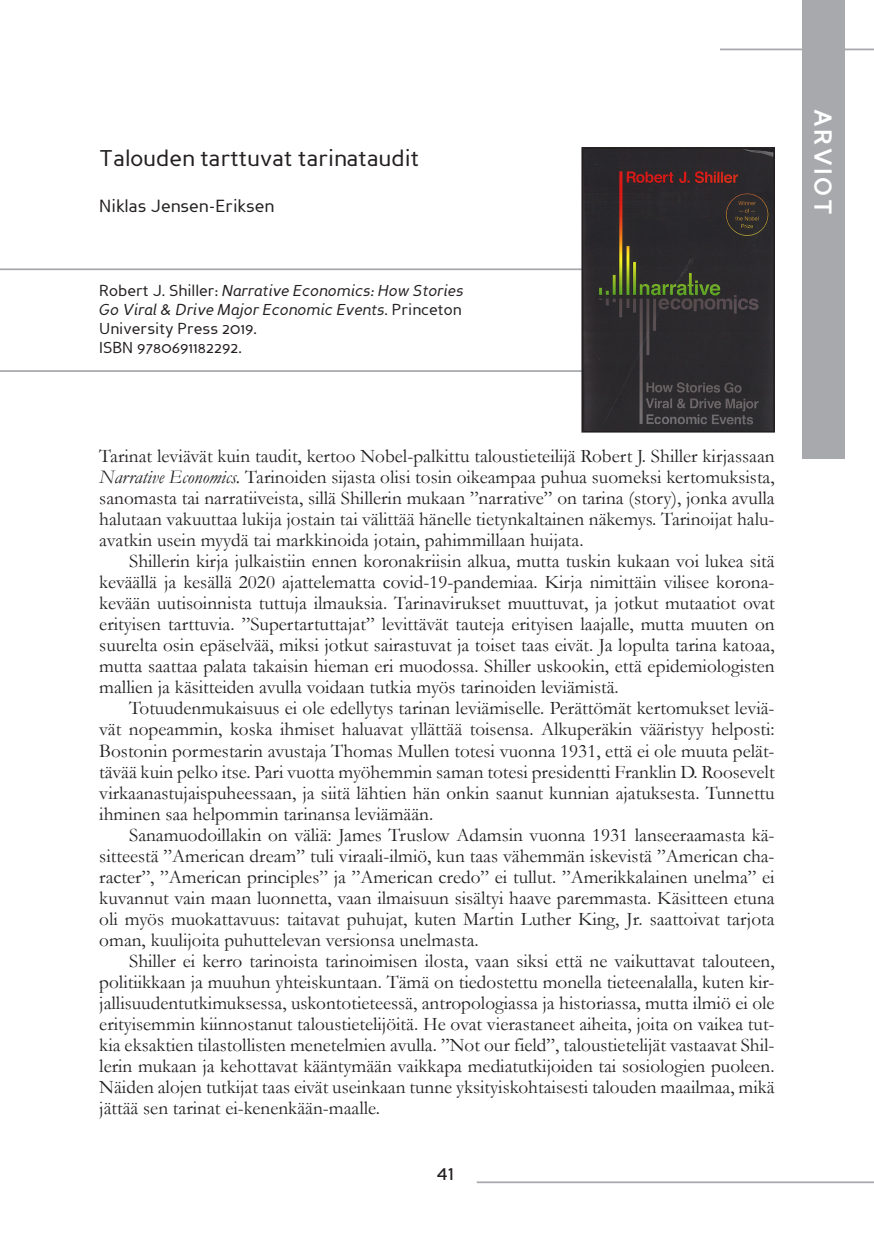
<style>
.page{position:relative;width:874px;height:1241px;background:#fff}
.page>*{position:absolute;margin:0;border:0;box-sizing:border-box;transform-origin:0 0}
.t1{font:700 24.5px "Perspective Sans";letter-spacing:.1em;color:#fff}
.Otsikko1{font:22.75px "Perspective Sans";color:#231f20}
.t2{font:21px "Perspective Sans";color:#231f20}
.Leipäteksti{font:19.25px/21px "Garamond";color:#231f20;text-align:justify}
.Leipäteksti_1{font:19.25px/21px "Garamond";color:#231f20;text-align:justify}
.Kirjoittaja{font:17.5px "Perspective Sans";color:#231f20}
.Taulukko{font:italic 15.75px/18.9px "Perspective Sans";color:#231f20}
.Taulukko-2{font:15.75px "Perspective Sans";color:#231f20}
.s1{font-style:normal}
.s2{font-style:italic}
</style>
<div class="page">
<hr style="left:719px;top:49px;width:154px;height:1px;background:#a8a9ad">
<div style="left:801px;top:0;width:42px;height:458px;background:#a8a9ad"></div>
<hr style="left:476px;top:1181px;width:397px;height:1px;background:#a8a9ad">
<svg style="left:0;top:268px;width:581px;height:104px"></svg>
<img style="left:584px;top:150px;width:187px;height:279px">
<div style="left:581px;top:147px;width:193px;height:285px;border:2px solid #231f20"></div>
<p class="Otsikko1" style="left:99px;top:145px;width:321px">Talouden tarttuvat tarinataudit</p>
<p class="Kirjoittaja" style="left:99px;top:196px;width:176px">Niklas Jensen-Eriksen</p>
<p class="Taulukko" style="left:99px;top:282px;width:365px"><span class="s1">Robert J. Shiller:</span> Narrative Economics: How Stories<br>Go Viral &amp; Drive Major Economic Events<span class="s1">. Princeton<br>University Press 2019.</span></p>
<p class="Taulukko-2" style="left:99px;top:338px;width:144px">ISBN 9780691182292.</p>
<p class="Leipäteksti_1" style="left:99px;top:445px;width:676px">Tarinat leviävät kuin taudit, kertoo Nobel-palkittu taloustieteilijä Robert J. Shiller kirjassaan <span class="s2">Narrative Economics.</span> Tarinoiden sijasta olisi tosin oikeampaa puhua suomeksi kertomuksista, sanomasta tai narratiiveista, sillä Shillerin mukaan ”narrative” on tarina (story), jonka avulla halutaan vakuuttaa lukija jostain tai välittää hänelle tietynkaltainen näkemys. Tarinoijat halu&shy;avatkin usein myydä tai markkinoida jotain, pahimmillaan huijata.</p>
<p class="Leipäteksti" style="left:99px;top:550px;width:676px;text-indent:30px">Shillerin kirja julkaistiin ennen koronakriisin alkua, mutta tuskin kukaan voi lukea sitä keväällä ja kesällä 2020 ajattelematta covid-19-pandemiaa. Kirja nimittäin vilisee korona&shy;kevään uutisoinnista tuttuja ilmauksia. Tarinavirukset muuttuvat, ja jotkut mutaatiot ovat erityisen tarttuvia. ”Supertartuttajat” levittävät tauteja erityisen laajalle, mutta muuten on suurelta osin epäselvää, miksi jotkut sairastuvat ja toiset taas eivät. Ja lopulta tarina katoaa, mutta saattaa palata takaisin hieman eri muodossa. Shiller uskookin, että epidemiologisten mallien ja käsitteiden avulla voidaan tutkia myös tarinoiden leviämistä.</p>
<p class="Leipäteksti" style="left:99px;top:697px;width:676px;text-indent:30px">Totuudenmukaisuus ei ole edellytys tarinan leviämiselle. Perättömät kertomukset leviä&shy;vät nopeammin, koska ihmiset haluavat yllättää toisensa. Alkuperäkin vääristyy helposti:<br>Bostonin pormestarin avustaja Thomas Mullen totesi vuonna 1931, että ei ole muuta pelät&shy;tävää kuin pelko itse. Pari vuotta myöhemmin saman totesi presidentti Franklin D. Roosevelt virkaanastujaispuheessaan, ja siitä lähtien hän onkin saanut kunnian ajatuksesta. Tunnettu ihminen saa helpommin tarinansa leviämään.</p>
<p class="Leipäteksti" style="left:99px;top:823px;width:676px;text-indent:30px">Sanamuodoillakin on väliä: James Truslow Adamsin vuonna 1931 lanseeraamasta kä&shy;sitteestä ”American dream” tuli viraali-ilmiö, kun taas vähemmän iskevistä ”American cha&shy;racter”, ”American principles” ja ”American credo” ei tullut. ”Amerikkalainen unelma” ei kuvannut vain maan luonnetta, vaan ilmaisuun sisältyi haave paremmasta. Käsitteen etuna oli myös muokattavuus: taitavat puhujat, kuten Martin Luther King, Jr. saattoivat tarjota oman, kuulijoita puhuttelevan versionsa unelmasta.</p>
<p class="Leipäteksti" style="left:99px;top:949px;width:676px;text-indent:30px">Shiller ei kerro tarinoista tarinoimisen ilosta, vaan siksi että ne vaikuttavat talouteen, politiikkaan ja muuhun yhteiskuntaan. Tämä on tiedostettu monella tieteenalalla, kuten kir&shy;jallisuudentutkimuksessa, uskontotieteessä, antropologiassa ja historiassa, mutta ilmiö ei ole erityisemmin kiinnostanut taloustietelijöitä. He ovat vierastaneet aiheita, joita on vaikea tut&shy;kia eksaktien tilastollisten menetelmien avulla. ”Not our field”, taloustietelijät vastaavat Shil&shy;lerin mukaan ja kehottavat kääntymään vaikkapa mediatutkijoiden tai sosiologien puoleen.<br>Näiden alojen tutkijat taas eivät useinkaan tunne yksityiskohtaisesti talouden maailmaa, mikä jättää sen tarinat ei-kenenkään-maalle.</p>
<p class="t2" style="left:437px;top:1160px;width:19px">41</p>
<p class="t1" style="left:837px;top:109px;width:107px;rotate:90deg">ARVIOT</p>
</div>
